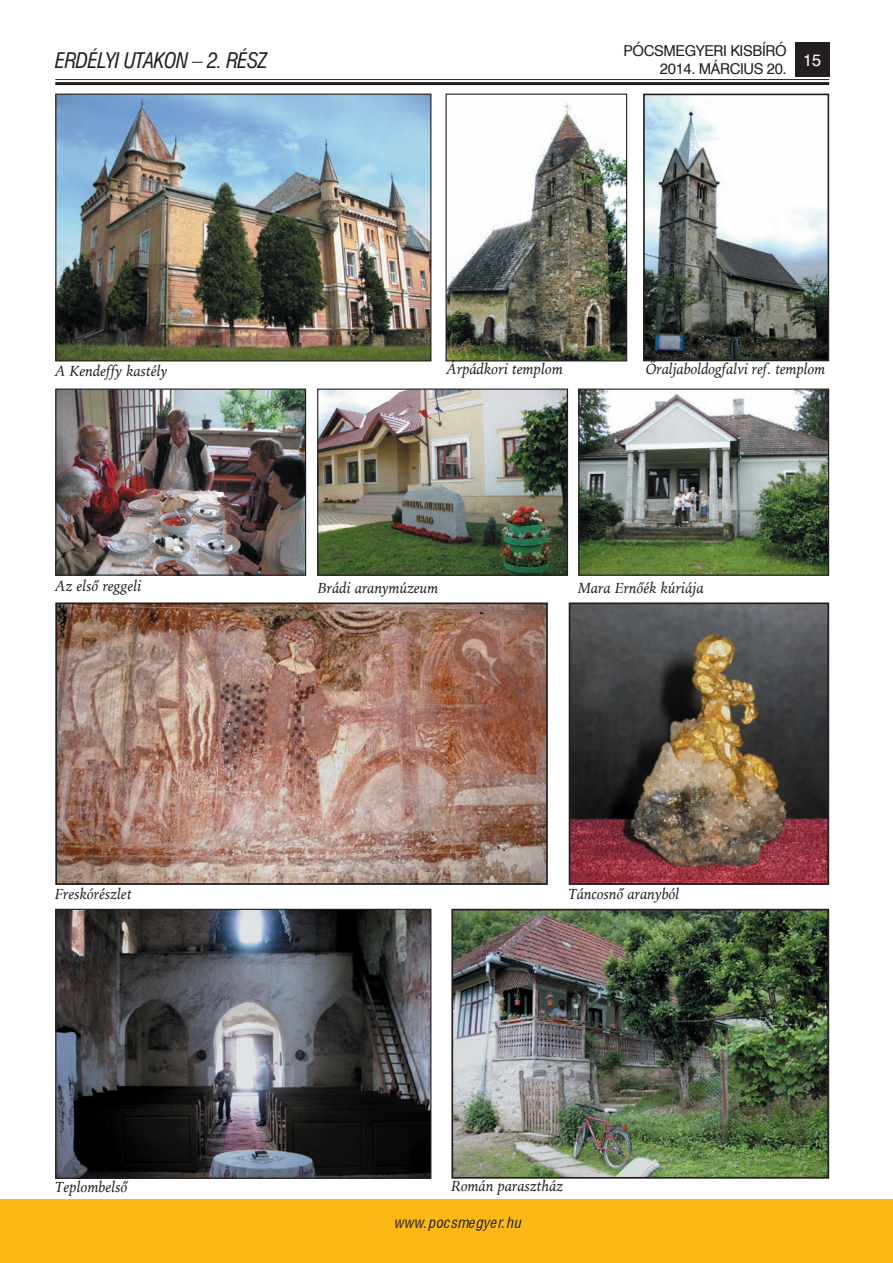
<style>
.page{position:relative;width:893px;height:1263px;background:#fff}
.page>*{position:absolute;margin:0;border:0;box-sizing:border-box;transform-origin:0 0}
.t1{font:italic condensed 21px "H Swiss 721";letter-spacing:-.025em;color:#231f20}
.t2{font:16.5px "H Swiss 721";color:#fff}
.t3{font:italic 15px "H Iowan Old Style";color:#231f20}
.t4{font:15px/18.3px "H Swiss 721";letter-spacing:-.025em;color:#231f20;text-align:right}
.t5{font:italic condensed 15px "Switzerland";color:#231f20}
</style>
<div class="page">
<div style="left:795px;top:43px;width:34px;height:34px;background:#231f20"></div>
<hr style="left:55px;top:79px;width:774px;height:1px;background:#231f20">
<hr style="left:55px;top:82px;width:774px;height:3px;background:#231f20">
<div style="left:0;top:1199px;width:893px;height:64px;background:#fcb814"></div>
<img style="left:57px;top:911px;width:372px;height:266px">
<div style="left:55px;top:909px;width:376px;height:270px;border:1px solid #231f20"></div>
<img style="left:57px;top:96px;width:372px;height:263px">
<div style="left:55px;top:94px;width:376px;height:267px;border:1px solid #231f20"></div>
<img style="left:448px;top:103px;width:177px;height:256px">
<div style="left:446px;top:94px;width:181px;height:267px;border:1px solid #231f20"></div>
<img style="left:57px;top:391px;width:247px;height:183px">
<div style="left:55px;top:389px;width:251px;height:187px;border:1px solid #231f20"></div>
<img style="left:319px;top:391px;width:247px;height:183px">
<div style="left:317px;top:389px;width:251px;height:187px;border:1px solid #231f20"></div>
<img style="left:580px;top:391px;width:247px;height:183px">
<div style="left:578px;top:389px;width:251px;height:187px;border:1px solid #231f20"></div>
<img style="left:58px;top:605px;width:487px;height:277px">
<div style="left:55px;top:602px;width:493px;height:283px;border:2px solid #231f20"></div>
<img style="left:572px;top:605px;width:254px;height:277px">
<div style="left:569px;top:602px;width:260px;height:283px;border:2px solid #231f20"></div>
<img style="left:646px;top:97px;width:180px;height:261px">
<div style="left:643px;top:94px;width:186px;height:267px;border:2px solid #231f20"></div>
<img style="left:454px;top:912px;width:372px;height:264px">
<div style="left:451px;top:909px;width:378px;height:270px;border:2px solid #231f20"></div>
<h1 class="t1" style="left:55px;top:47px;width:213px">ERDÉLYI UTAKON – 2. RÉSZ</h1>
<p class="t3" style="left:55px;top:362px;width:114px">A Kendeffy kastély</p>
<p class="t4" style="left:623px;top:42px;width:165px">PÓCSMEGYERI KISBÍRÓ<br>2014. MÁRCIUS 20.</p>
<p class="t2" style="left:803px;top:50px;width:20px">15</p>
<p class="t3" style="left:446px;top:360px;width:118px">Árpádkori templom</p>
<p class="t3" style="left:646px;top:360px;width:181px">Őraljaboldogfalvi ref. templom</p>
<p class="t3" style="left:55px;top:577px;width:88px">Az első reggeli</p>
<p class="t3" style="left:318px;top:579px;width:122px">Brádi aranymúzeum</p>
<p class="t3" style="left:578px;top:579px;width:127px">Mara Ernőék kúriája</p>
<p class="t3" style="left:55px;top:884px;width:78px">Freskórészlet</p>
<p class="t3" style="left:568px;top:884px;width:113px">Táncosnő aranyból</p>
<p class="t3" style="left:55px;top:1178px;width:74px">Teplombelső</p>
<p class="t3" style="left:451px;top:1177px;width:113px">Román parasztház</p>
<p class="t5" style="left:393px;top:1213px;width:129px">www.pocsmegyer.hu</p>
</div>
